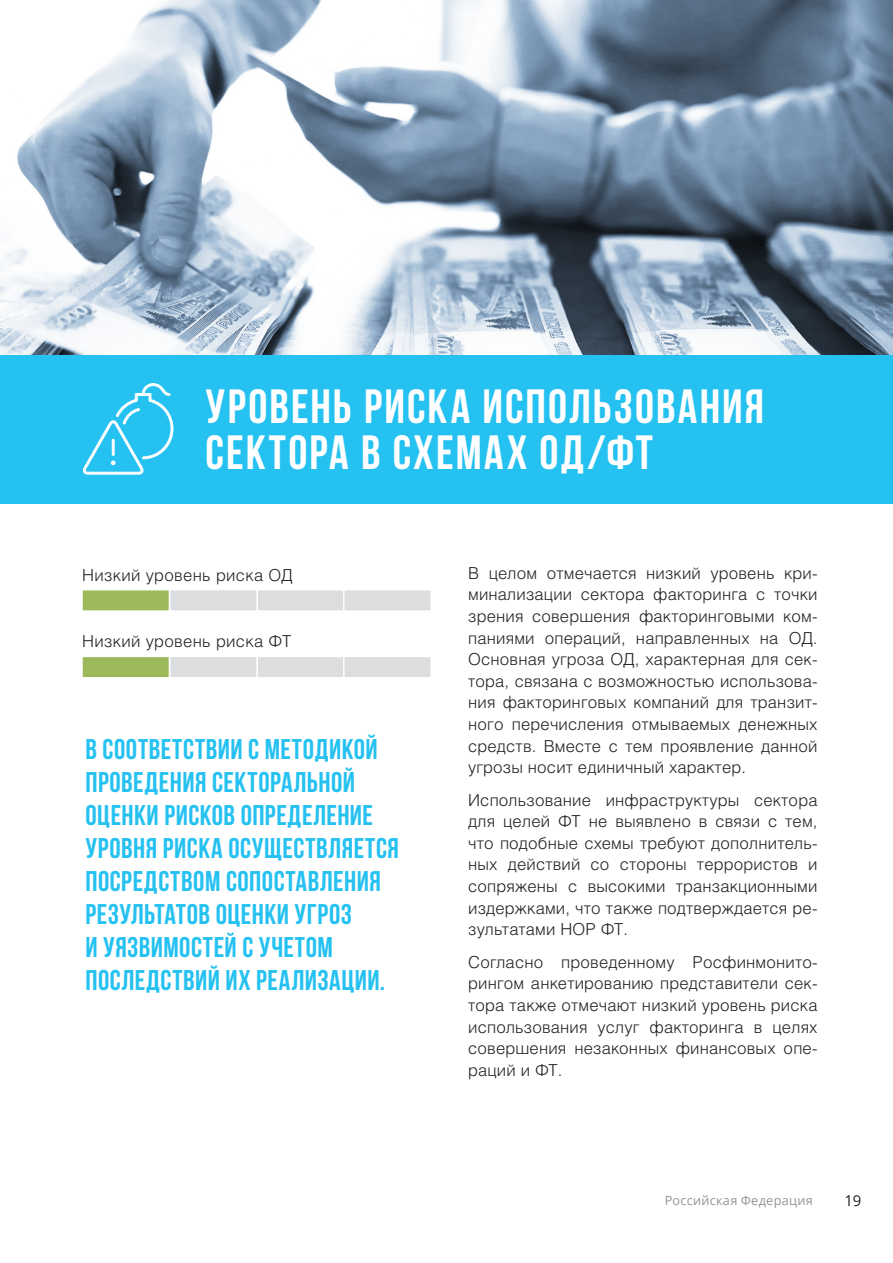
<style>
.page{position:relative;width:893px;height:1263px;background:#fff}
.page>*{position:absolute;margin:0;border:0;box-sizing:border-box;transform-origin:0 0}
.t1{font:700 48px/46.5px "Bebas Neue";letter-spacing:.045em;color:#fff}
.t2{font:700 28.5px/33px "Bebas Neue";letter-spacing:.015em;color:#25c1f1}
.t3{font:300 16.5px/21.6px "Helios";letter-spacing:.01em;color:#231f20;text-align:justify}
.t4{font:15px "Open Sans";color:#231f20}
.t5{font:12.75px "Open Sans";letter-spacing:.02em;color:#939598}
</style>
<div class="page">
<img style="left:1px;top:0;width:892px;height:355px">
<div style="left:1px;top:355px;width:892px;height:149px;background:#25c1f1"></div>
<div style="left:257px;top:589px;width:88px;height:23px;background:#dcdddf;border:2px solid #fff"></div>
<div style="left:343px;top:589px;width:89px;height:23px;background:#dcdddf;border:2px solid #fff"></div>
<div style="left:169px;top:589px;width:89px;height:23px;background:#dcdddf;border:2px solid #fff"></div>
<div style="left:81px;top:589px;width:89px;height:23px;background:#9cba59;border:2px solid #fff"></div>
<div style="left:257px;top:656px;width:88px;height:22px;background:#dcdddf;border:2px solid #fff"></div>
<div style="left:343px;top:656px;width:89px;height:22px;background:#dcdddf;border:2px solid #fff"></div>
<div style="left:169px;top:656px;width:89px;height:22px;background:#dcdddf;border:2px solid #fff"></div>
<div style="left:81px;top:656px;width:89px;height:22px;background:#9cba59;border:2px solid #fff"></div>
<svg style="left:82px;top:383px;width:92px;height:92px"></svg>
<p class="t1" style="left:206px;top:383px;width:560px">УРОВЕНЬ РИСКА ИСПОЛЬЗОВАНИЯ<br>СЕКТОРА В СХЕМАХ ОД/ФТ</p>
<p class="t3" style="left:82px;top:564px;width:212px">Низкий уровень риска ОД</p>
<p class="t3" style="left:82px;top:630px;width:210px">Низкий уровень риска ФТ</p>
<p class="t2" style="left:85px;top:732px;width:315px">В соответствии с методикой проведения секторальной оценки рисков определение уровня риска осуществляется посредством сопоставления результатов оценки угроз<br>и уязвимостей с учетом последствий их реализации.</p>
<p class="t3" style="left:468px;top:562px;width:351px">В целом отмечается низкий уровень кри&shy;минализации сектора факторинга с точки зрения совершения факторинговыми ком&shy;паниями операций, направленных на ОД.<br>Основная угроза ОД, характерная для сек&shy;тора, связана с возможностью использова&shy;ния факторинговых компаний для транзит&shy;ного перечисления отмываемых денежных средств. Вместе с тем проявление данной угрозы носит единичный характер.</p>
<p class="t3" style="left:468px;top:789px;width:351px">Использование инфраструктуры сектора для целей ФТ не выявлено в связи с тем, что подобные схемы требуют дополнитель&shy;ных действий со стороны террористов и сопряжены с высокими транзакционными издержками, что также подтверждается ре&shy;зультатами НОР ФТ.</p>
<p class="t3" style="left:468px;top:951px;width:351px">Согласно проведенному Росфинмонито&shy;рингом анкетированию представители сек&shy;тора также отмечают низкий уровень риска использования услуг факторинга в целях совершения незаконных финансовых опе&shy;раций и ФТ.</p>
<p class="t5" style="left:665px;top:1191px;width:150px">Российская Федерация</p>
<p class="t4" style="left:844px;top:1190px;width:19px">19</p>
</div>
